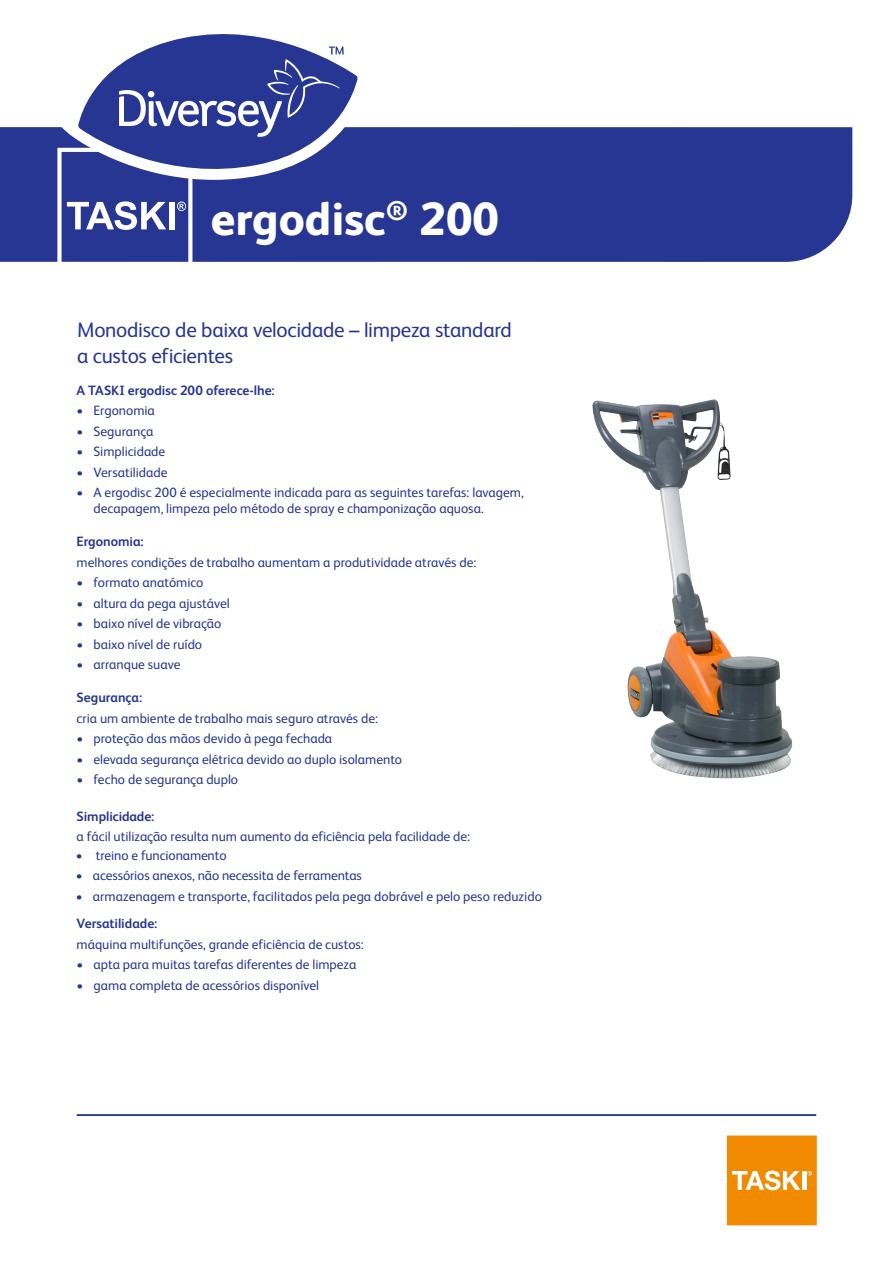
<style>
.page{position:relative;width:893px;height:1263px;background:#fff}
.page>*{position:absolute;margin:0;border:0;box-sizing:border-box;transform-origin:0 0}
.t1{font:800 46.5px "FS Albert Pro";color:#fff}
.Product_Description{font:21px/25.2px "FS Albert Pro";letter-spacing:-.015em;color:#263692}
.Subheads{font:13.5px/16.2px "FS Albert Pro";letter-spacing:-.005em;color:#263692}
.Maintext{font:13.5px "FS Albert Pro";color:#263692}
.Subheads-2{font:700 13.5px "FS Albert Pro";color:#263692}
.s1{font-weight:700}
</style>
<div class="page">
<div style="left:0;top:127px;width:852px;height:135px;background:#263692"></div>
<svg style="left:358px;top:127px;width:14px;height:53px"></svg>
<svg style="left:727px;top:1135px;width:90px;height:90px"></svg>
<hr style="left:77px;top:1114px;width:739px;height:2px;background:#263692">
<img style="left:592px;top:399px;width:200px;height:380px">
<svg style="left:57px;top:34px;width:301px;height:228px"></svg>
<p class="t1" style="left:211px;top:183px;width:290px">ergodisc<sup>®</sup> 200</p>
<p class="Product_Description" style="left:77px;top:316px;width:436px">Monodisco de baixa velocidade – limpeza standard a custos eficientes</p>
<p class="Subheads-2" style="left:77px;top:381px;width:200px">A TASKI ergodisc 200 oferece-lhe:</p>
<p class="Subheads" style="left:77px;top:401px;width:80px">• Ergonomia</p>
<p class="Subheads" style="left:77px;top:422px;width:79px">• Segurança</p>
<p class="Subheads" style="left:77px;top:442px;width:90px">• Simplicidade</p>
<p class="Subheads" style="left:77px;top:463px;width:92px">• Versatilidade</p>
<p class="Subheads" style="left:94px;top:483px;width:432px;text-indent:-17px">• A ergodisc 200 é especialmente indicada para as seguintes tarefas: lavagem, decapagem, limpeza pelo método de spray e champonização aquosa.</p>
<p class="Subheads-2" style="left:77px;top:532px;width:69px">Ergonomia:</p>
<p class="Maintext" style="left:77px;top:553px;width:401px">melhores condições de trabalho aumentam a produtividade através de:</p>
<p class="Subheads" style="left:77px;top:574px;width:128px">• formato anatómico</p>
<p class="Subheads" style="left:77px;top:594px;width:155px">• altura da pega ajustável</p>
<p class="Subheads" style="left:77px;top:614px;width:146px">• baixo nível de vibração</p>
<p class="Subheads" style="left:77px;top:635px;width:127px">• baixo nível de ruído</p>
<p class="Subheads" style="left:77px;top:655px;width:105px">• arranque suave</p>
<p class="Subheads-2" style="left:77px;top:688px;width:67px">Segurança:</p>
<p class="Maintext" style="left:77px;top:709px;width:303px">cria um ambiente de trabalho mais seguro através de:</p>
<p class="Subheads" style="left:77px;top:729px;width:257px">• proteção das mãos devido à pega fechada</p>
<p class="Subheads" style="left:77px;top:750px;width:327px">• elevada segurança elétrica devido ao duplo isolamento</p>
<p class="Subheads" style="left:77px;top:770px;width:163px">• fecho de segurança duplo</p>
<p class="Subheads" style="left:77px;top:805px;width:395px;line-height:20.1px"><span class="s1">Simplicidade:<br></span>a fácil utilização resulta num aumento da eficiência pela facilidade de:</p>
<p class="Subheads" style="left:76px;top:846px;width:152px">• treino e funcionamento</p>
<p class="Subheads" style="left:76px;top:867px;width:288px">• acessórios anexos, não necessita de ferramentas</p>
<p class="Subheads" style="left:76px;top:887px;width:468px">• armazenagem e transporte, facilitados pela pega dobrável e pelo peso reduzido</p>
<p class="Subheads-2" style="left:77px;top:914px;width:82px">Versatilidade:</p>
<p class="Maintext" style="left:77px;top:934px;width:289px">máquina multifunções, grande eficiência de custos:</p>
<p class="Subheads" style="left:77px;top:955px;width:281px">• apta para muitas tarefas diferentes de limpeza</p>
<p class="Subheads" style="left:77px;top:976px;width:244px">• gama completa de acessórios disponível</p>
</div>
